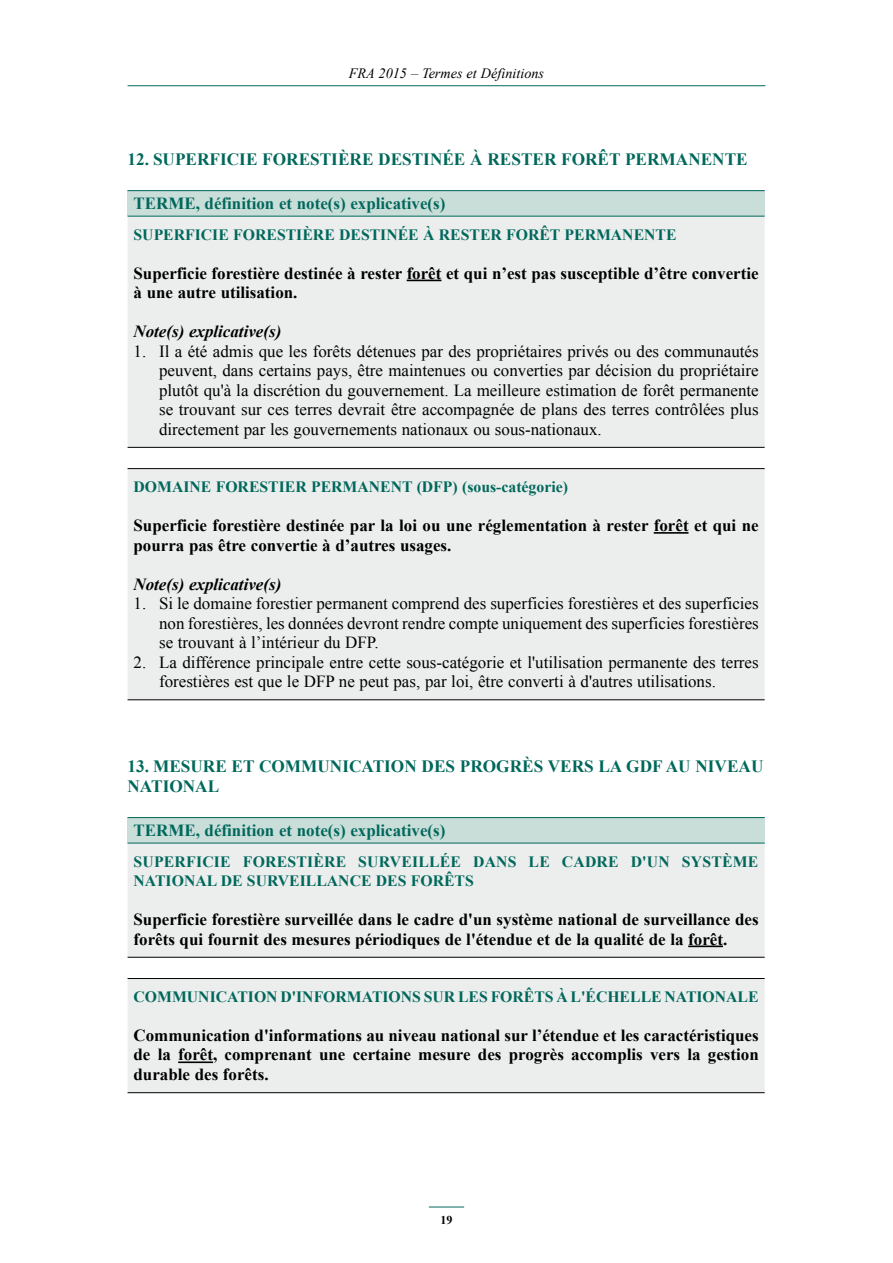
<style>
.page{position:relative;width:893px;height:1263px;background:#fff}
.page>*{position:absolute;margin:0;border:0;box-sizing:border-box;transform-origin:0 0}
.t1{font:700 17.25px "Times New Roman";color:#00685b}
.t2{font:16.95px/19.5px "Times New Roman";color:#000;text-align:justify}
.t3{font:700 16.95px/19.5px "Times New Roman";color:#000}
.t4{font:700 16.95px "Times New Roman";color:#00685b}
.t5{font:italic 700 16.95px "Times New Roman";color:#000}
.t6{font:700 15.75px/19.5px "Times New Roman";color:#00685b}
.t7{font:italic 14.25px "Times New Roman";color:#000}
.t8{font:700 12px "Times New Roman";color:#000}
</style>
<div class="page">
<hr style="left:429px;top:1206px;width:35px;height:1px;background:#00685b">
<hr style="left:128px;top:85px;width:637px;height:1px;background:#00685b">
<div style="left:128px;top:191px;width:637px;height:25px;background:#c9ddd9"></div>
<div style="left:128px;top:217px;width:637px;height:482px;background:#eceded"></div>
<div style="left:128px;top:447px;width:637px;height:22px;background:#fff"></div>
<hr style="left:128px;top:190px;width:637px;height:1px;background:#00685b">
<hr style="left:128px;top:216px;width:637px;height:1px;background:#00685b">
<hr style="left:128px;top:447px;width:637px;height:1px;background:#000">
<hr style="left:128px;top:468px;width:637px;height:1px;background:#000">
<hr style="left:128px;top:699px;width:637px;height:1px;background:#000">
<hr style="left:407px;top:280px;width:34px;height:1px;background:#000">
<hr style="left:654px;top:532px;width:34px;height:2px;background:#000">
<div style="left:128px;top:817px;width:637px;height:26px;background:#c9ddd9"></div>
<div style="left:128px;top:844px;width:637px;height:248px;background:#eceded"></div>
<div style="left:128px;top:957px;width:637px;height:21px;background:#fff"></div>
<hr style="left:128px;top:817px;width:637px;height:1px;background:#00685b">
<hr style="left:128px;top:843px;width:637px;height:1px;background:#00685b">
<hr style="left:128px;top:957px;width:637px;height:1px;background:#000">
<hr style="left:128px;top:978px;width:637px;height:1px;background:#000">
<hr style="left:128px;top:1092px;width:637px;height:1px;background:#000">
<hr style="left:688px;top:945px;width:35px;height:2px;background:#000">
<hr style="left:178px;top:1061px;width:35px;height:2px;background:#000">
<p class="t7" style="left:349px;top:63px;width:197px">FRA 2015 – Termes et Définitions</p>
<p class="t1" style="left:128px;top:147px;width:59px">12. Superficie</p>
<p class="t1" style="left:262px;top:147px;width:36px">forestière</p>
<p class="t1" style="left:378px;top:147px;width:12px">destin</p>
<p class="t1" style="left:442px;top:147px;width:58px">éeàrester</p>
<p class="t1" style="left:561px;top:147px;width:78px">forêt perm</p>
<p class="t1" style="left:676px;top:147px;width:26px">anente</p>
<p class="t4" style="left:134px;top:192px;width:313px">TERME, définition et note(s) explicative(s)</p>
<p class="t6" style="left:134px;top:224px;width:544px">SUPERFICIE FORESTIÈRE DESTINÉE À RESTER FORÊT PERMANENTE</p>
<p class="t3" style="left:134px;top:263px;width:627px">Superficie forestière destinée à rester forêt et qui n’est pas susceptible d’être convertie à une autre utilisation.</p>
<p class="t5" style="left:134px;top:320px;width:149px">Note(s) explicative(s)</p>
<p class="t2" style="left:159px;top:341px;width:601px;text-indent:-26px">1. Il a été admis que les forêts détenues par des propriétaires privés ou des communautés peuvent, dans certains pays, être maintenues ou converties par décision du propriétaire plutôt qu'à la discrétion du gouvernement. La meilleure estimation de forêt permanente se trouvant sur ces terres devrait être accompagnée de plans des terres contrôlées plus directement par les gouvernements nationaux ou sous-nationaux.</p>
<p class="t6" style="left:134px;top:477px;width:436px">DOMAINE FORESTIER PERMANENT (DFP) (sous-catégorie)</p>
<p class="t3" style="left:134px;top:515px;width:627px">Superficie forestière destinée par la loi ou une réglementation à rester forêt et qui ne pourra pas être convertie à d’autres usages.</p>
<p class="t5" style="left:134px;top:572px;width:149px">Note(s) explicative(s)</p>
<p class="t2" style="left:159px;top:593px;width:601px;text-indent:-26px">1. Si le domaine forestier permanent comprend des superficies forestières et des superficies non forestières, les données devront rendre compte uniquement des superficies forestières se trouvant à l’intérieur du DFP.</p>
<p class="t2" style="left:159px;top:652px;width:601px;text-indent:-26px">2. La différence principale entre cette sous-catégorie et l'utilisation permanente des terres forestières est que le DFP ne peut pas, par loi, être converti à d'autres utilisations.</p>
<p class="t1" style="left:128px;top:754px;width:306px">13.Mesure et communication des</p>
<p class="t1" style="left:460px;top:754px;width:49px">progrès</p>
<p class="t1" style="left:548px;top:754px;width:13px">vers</p>
<p class="t1" style="left:598px;top:754px;width:109px">lA GDF au nive</p>
<p class="t1" style="left:739px;top:754px;width:26px">au</p>
<p class="t1" style="left:128px;top:774px;width:86px">nati onal</p>
<p class="t4" style="left:134px;top:819px;width:313px">TERME, définition et note(s) explicative(s)</p>
<p class="t6" style="left:134px;top:851px;width:626px">SUPERFICIE FORESTIÈRE SURVEILLÉE DANS LE CADRE D'UN SYSTÈME<br>NATIONAL DE SURVEILLANCE DES FORÊTS</p>
<p class="t3" style="left:134px;top:909px;width:627px">Superficie forestière surveillée dans le cadre d'un système national de surveillance des forêts qui fournit des mesures périodiques de l'étendue et de la qualité de la forêt.</p>
<p class="t6" style="left:134px;top:986px;width:627px">COMMUNICATION D'INFORMATIONS SUR LES FORÊTS À L'ÉCHELLE NATIONALE</p>
<p class="t3" style="left:134px;top:1025px;width:627px;text-align:justify">Communication d'informations au niveau national sur l’étendue et les caractéristiques de la forêt, comprenant une certaine mesure des progrès accomplis vers la gestion durable des forêts.</p>
<p class="t8" style="left:440px;top:1212px;width:13px">19</p>
</div>
